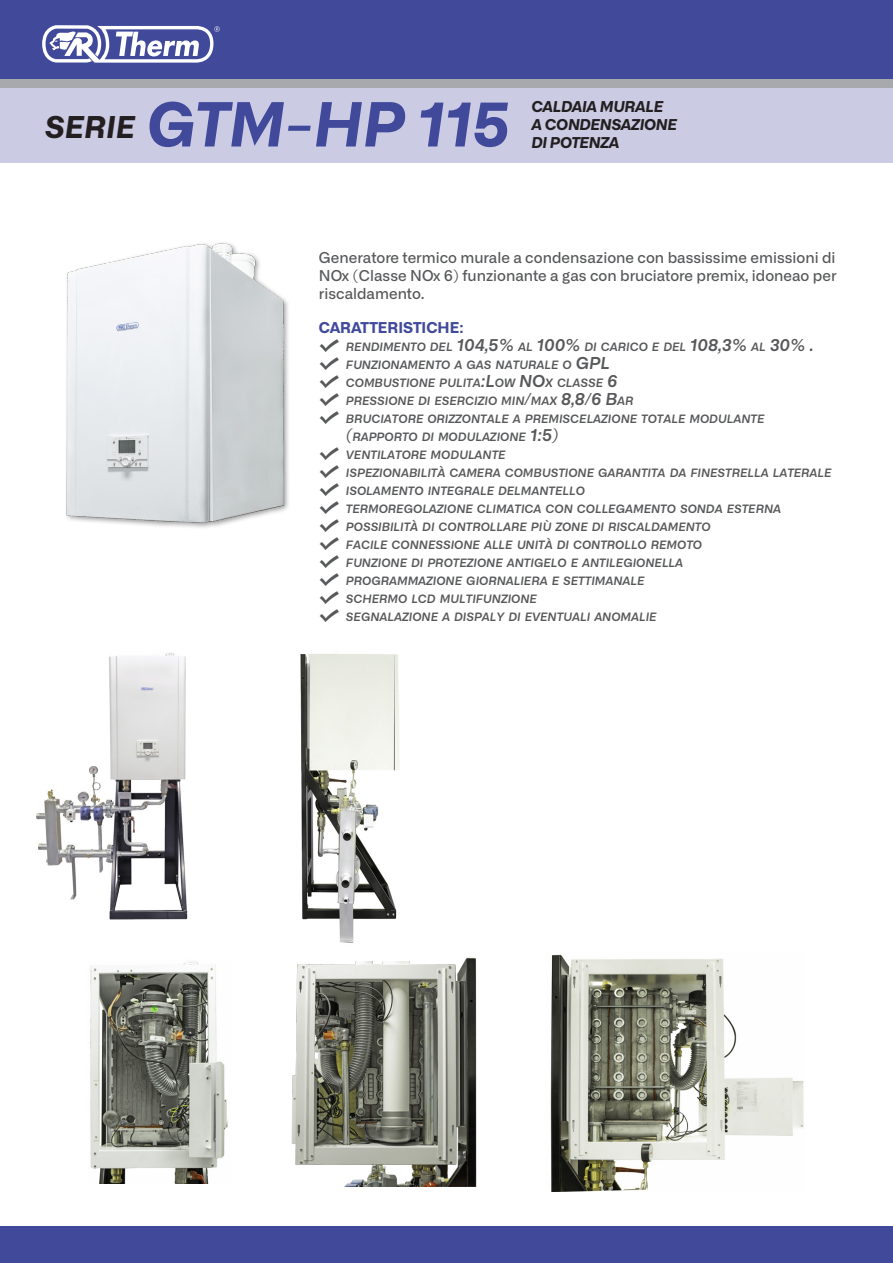
<style>
.page{position:relative;width:893px;height:1263px;background:#fff}
.page>*{position:absolute;margin:0;border:0;box-sizing:border-box;transform-origin:0 0}
.t1{font:italic 700 60.9px "Alliance No.1";color:#41499b}
.t2{font:italic 700 30.15px "Alliance No.1";color:#231f20}
.t3{font:500 15px/18px "Alliance No.1";color:#57585a;text-align:justify}
.t4{font:italic 700 15px/18px "Alliance No.1";letter-spacing:-.02em;color:#231f20}
.t5{font:700 15px "Alliance No.1";color:#41499b}
.t6{font:italic 600 11.55px/18px "Alliance No.1";color:#57585a}
.s1{font-weight:400;font-style:normal;font-size:16.5px}
.s2{font-size:16.5px}
</style>
<div class="page">
<div style="left:0;top:0;width:893px;height:80px;background:#41499b"></div>
<svg style="left:42px;top:25px;width:178px;height:38px"></svg>
<div style="left:0;top:80px;width:893px;height:8px;background:#a8a9ad"></div>
<div style="left:0;top:1227px;width:893px;height:36px;background:#41499b"></div>
<div style="left:0;top:88px;width:893px;height:74px;background:#cccbe4"></div>
<img style="left:66px;top:243px;width:223px;height:285px">
<img style="left:36px;top:653px;width:152px;height:267px">
<img style="left:550px;top:954px;width:254px;height:237px">
<img style="left:89px;top:961px;width:139px;height:222px">
<img style="left:291px;top:958px;width:186px;height:228px">
<img style="left:291px;top:654px;width:124px;height:306px">
<p class="t2" style="left:45px;top:108px;width:92px">SERIE</p>
<p class="t1" style="left:147px;top:85px;width:365px">GTM-HP 115</p>
<p class="t4" style="left:531px;top:98px;width:133px">CALDAIA MURALE</p>
<p class="t4" style="left:531px;top:116px;width:147px">A CONDENSAZIONE<br>DI POTENZA</p>
<p class="t3" style="left:319px;top:249px;width:519px">Generatore termico murale a condensazione con bassissime emissioni di NOx (Classe NOx 6) funzionante a gas con bruciatore premix, idoneao per riscaldamento.</p>
<p class="t5" style="left:319px;top:318px;width:146px">CARATTERISTICHE:</p>
<p class="t6" style="left:319px;top:338px;width:496px"><span class="s1">✔</span> RENDIMENTO DEL <span class="s2">104,5%</span> AL <span class="s2">100%</span> DI CARICO E DEL <span class="s2">108,3%</span> AL <span class="s2">30% .</span></p>
<p class="t6" style="left:319px;top:356px;width:291px"><span class="s1">✔</span> FUNZIONAMENTO A GAS NATURALE O <span class="s2">GPL</span></p>
<p class="t6" style="left:319px;top:374px;width:300px"><span class="s1">✔</span> COMBUSTIONE PULITA<span class="s2">:L</span>OW <span class="s2">NO</span>X CLASSE <span class="s2">6</span></p>
<p class="t6" style="left:319px;top:392px;width:316px"><span class="s1">✔</span> PRESSIONE DI ESERCIZIO MIN<span class="s2">/</span>MAX <span class="s2">8,8/6 B</span>AR</p>
<p class="t6" style="left:346px;top:410px;width:420px;text-indent:-27px"><span class="s1">✔</span> BRUCIATORE ORIZZONTALE A PREMISCELAZIONE TOTALE MODULANTE <span class="s2">(</span>RAPPORTO DI MODULAZIONE <span class="s2">1:5)</span></p>
<p class="t6" style="left:319px;top:446px;width:188px"><span class="s1">✔</span> VENTILATORE MODULANTE</p>
<p class="t6" style="left:319px;top:464px;width:514px"><span class="s1">✔</span> ISPEZIONABILITÀ CAMERA COMBUSTIONE GARANTITA DA FINESTRELLA LATERALE</p>
<p class="t6" style="left:319px;top:482px;width:267px"><span class="s1">✔</span> ISOLAMENTO INTEGRALE DELMANTELLO</p>
<p class="t6" style="left:319px;top:500px;width:464px"><span class="s1">✔</span> TERMOREGOLAZIONE CLIMATICA CON COLLEGAMENTO SONDA ESTERNA</p>
<p class="t6" style="left:319px;top:518px;width:393px"><span class="s1">✔</span> POSSIBILITÀ DI CONTROLLARE PIÙ ZONE DI RISCALDAMENTO</p>
<p class="t6" style="left:319px;top:536px;width:385px"><span class="s1">✔</span> FACILE CONNESSIONE ALLE UNITÀ DI CONTROLLO REMOTO</p>
<p class="t6" style="left:319px;top:554px;width:366px"><span class="s1">✔</span> FUNZIONE DI PROTEZIONE ANTIGELO E ANTILEGIONELLA</p>
<p class="t6" style="left:319px;top:572px;width:327px"><span class="s1">✔</span> PROGRAMMAZIONE GIORNALIERA E SETTIMANALE</p>
<p class="t6" style="left:319px;top:590px;width:220px"><span class="s1">✔</span> SCHERMO LCD MULTIFUNZIONE</p>
<p class="t6" style="left:319px;top:608px;width:339px"><span class="s1">✔</span> SEGNALAZIONE A DISPALY DI EVENTUALI ANOMALIE</p>
</div>
